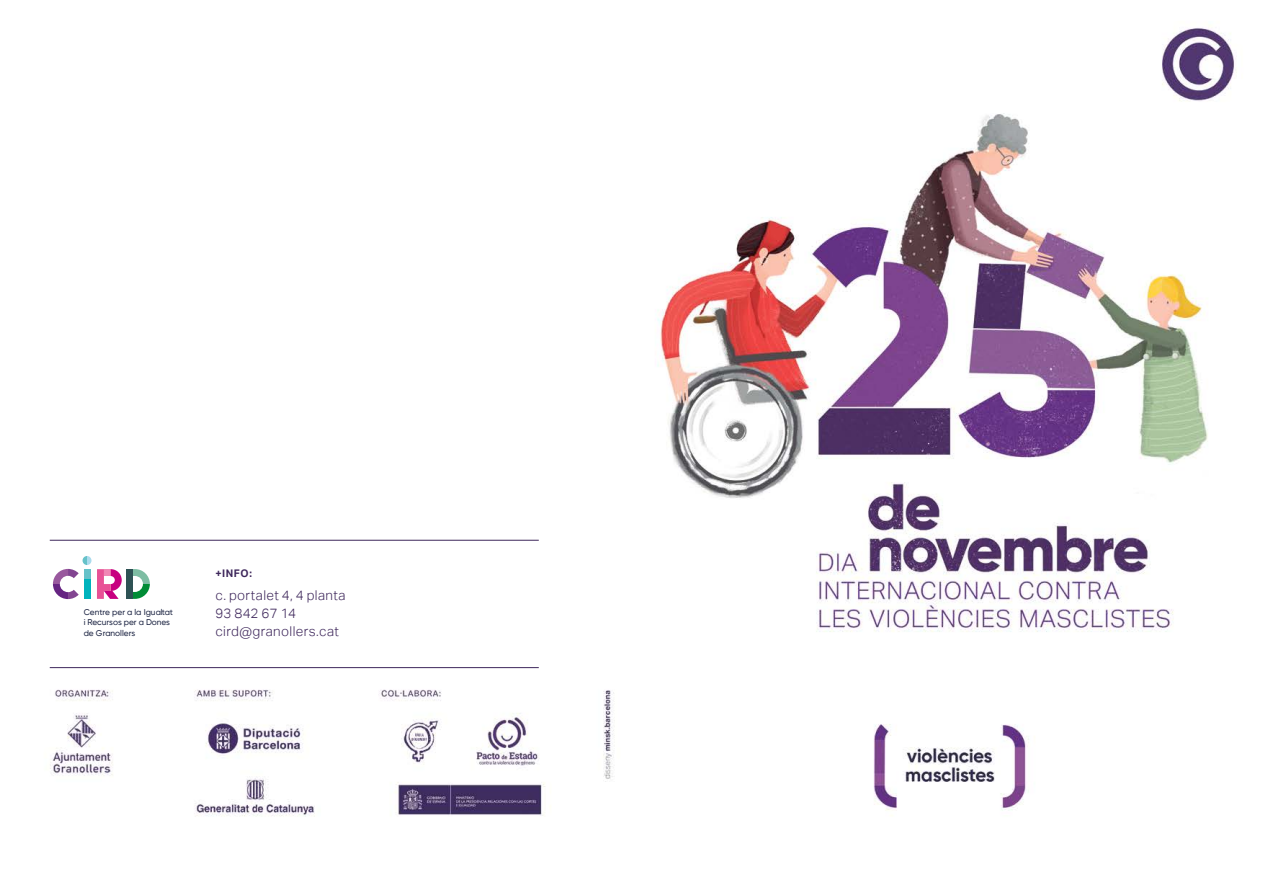
<style>
.page{position:relative;width:1263px;height:893px;background:#fff}
.page>*{position:absolute;margin:0;border:0;box-sizing:border-box;transform-origin:0 0}
.t1{font:300 13.5px/18px "Aktiv Grotesk Trial";letter-spacing:.03em;color:#3e275b}
.t2{font:700 10.5px "Aktiv Grotesk Trial";color:#3e275b}
.t3{font:500 8.25px/10.2px "Gilroy";color:#212947}
</style>
<div class="page">
<img style="left:49px;top:25px;width:1188px;height:792px">
<hr style="left:50px;top:667px;width:489px;height:1px;background:#3e275b">
<hr style="left:50px;top:540px;width:489px;height:1px;background:#3e275b">
<svg style="left:53px;top:556px;width:38px;height:43px"></svg>
<div style="left:84px;top:569px;width:7px;height:10px;background:#66c2c9"></div>
<svg style="left:97px;top:569px;width:25px;height:30px"></svg>
<div style="left:84px;top:579px;width:7px;height:20px;background:#00b3bd"></div>
<svg style="left:133px;top:569px;width:17px;height:30px"></svg>
<div style="left:126px;top:569px;width:7px;height:30px;background:#2e5254"></div>
<p class="t3" style="left:84px;top:607px;width:91px">Centre per a la Igualtat i Recursos per a Dones de Granollers</p>
<p class="t2" style="left:215px;top:567px;width:38px">+INFO:</p>
<h1 class="t1" style="left:215px;top:586px;width:132px">c. portalet 4, 4 planta<br>93 842 67 14 cird@granollers.cat</h1>
</div>
